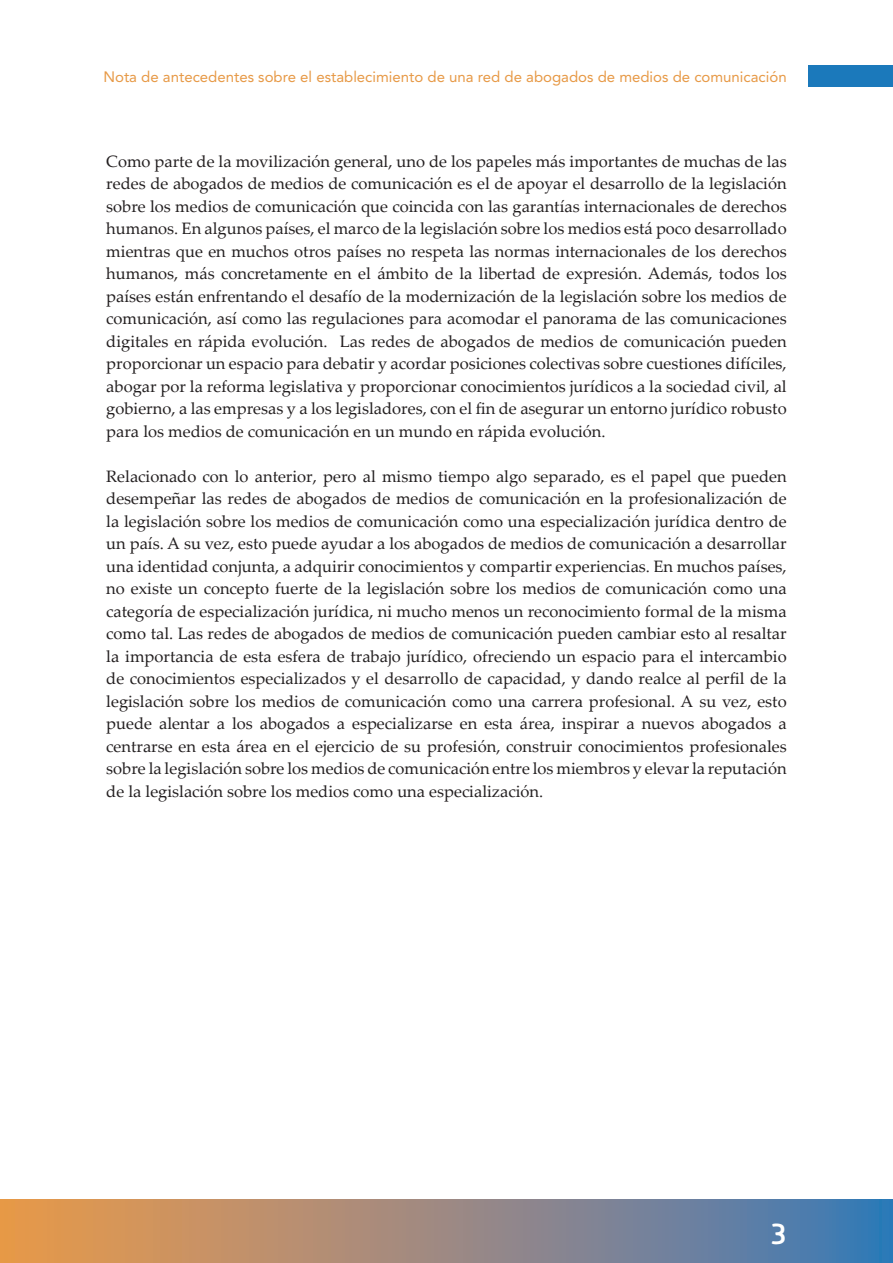
<style>
.page{position:relative;width:893px;height:1263px;background:#fff}
.page>*{position:absolute;margin:0;border:0;box-sizing:border-box;transform-origin:0 0}
.t1{font:700 28.5px "Sommet Rounded";color:#fff}
.t2{font:16.5px/22.5px "Palatino Linotype";color:#231f20;text-align:justify}
.t3{font:15px "Avenir LT Std";color:#e79946}
</style>
<div class="page">
<svg style="left:0;top:1199px;width:893px;height:64px;background:#988981"></svg>
<div style="left:808px;top:66px;width:85px;height:21px;background:#1b79bb"></div>
<p class="t3" style="left:103px;top:68px;width:685px">Nota de antecedentes sobre el establecimiento de una red de abogados de medios de comunicación</p>
<p class="t2" style="left:106px;top:149px;width:682px">Como parte de la movilización general, uno de los papeles más importantes de muchas de las redes de abogados de medios de comunicación es el de apoyar el desarrollo de la legislación sobre los medios de comunicación que coincida con las garantías internacionales de derechos humanos. En algunos países, el marco de la legislación sobre los medios está poco desarrollado mientras que en muchos otros países no respeta las normas internacionales de los derechos humanos, más concretamente en el ámbito de la libertad de expresión. Además, todos los países están enfrentando el desafío de la modernización de la legislación sobre los medios de comunicación, así como las regulaciones para acomodar el panorama de las comunicaciones digitales en rápida evolución. Las redes de abogados de medios de comunicación pueden proporcionar un espacio para debatir y acordar posiciones colectivas sobre cuestiones difíciles, abogar por la reforma legislativa y proporcionar conocimientos jurídicos a la sociedad civil, al gobierno, a las empresas y a los legisladores, con el fin de asegurar un entorno jurídico robusto para los medios de comunicación en un mundo en rápida evolución.</p>
<p class="t2" style="left:106px;top:464px;width:682px">Relacionado con lo anterior, pero al mismo tiempo algo separado, es el papel que pueden desempeñar las redes de abogados de medios de comunicación en la profesionalización de la legislación sobre los medios de comunicación como una especialización jurídica dentro de un país. A su vez, esto puede ayudar a los abogados de medios de comunicación a desarrollar una identidad conjunta, a adquirir conocimientos y compartir experiencias. En muchos países, no existe un concepto fuerte de la legislación sobre los medios de comunicación como una categoría de especialización jurídica, ni mucho menos un reconocimiento formal de la misma como tal. Las redes de abogados de medios de comunicación pueden cambiar esto al resaltar la importancia de esta esfera de trabajo jurídico, ofreciendo un espacio para el intercambio de conocimientos especializados y el desarrollo de capacidad, y dando realce al perfil de la legislación sobre los medios de comunicación como una carrera profesional. A su vez, esto puede alentar a los abogados a especializarse en esta área, inspirar a nuevos abogados a centrarse en esta área en el ejercicio de su profesión, construir conocimientos profesionales sobre la legislación sobre los medios de comunicación entre los miembros y elevar la reputación de la legislación sobre los medios como una especialización.</p>
<h1 class="t1" style="left:771px;top:1215px;width:17px">3</h1>
</div>
